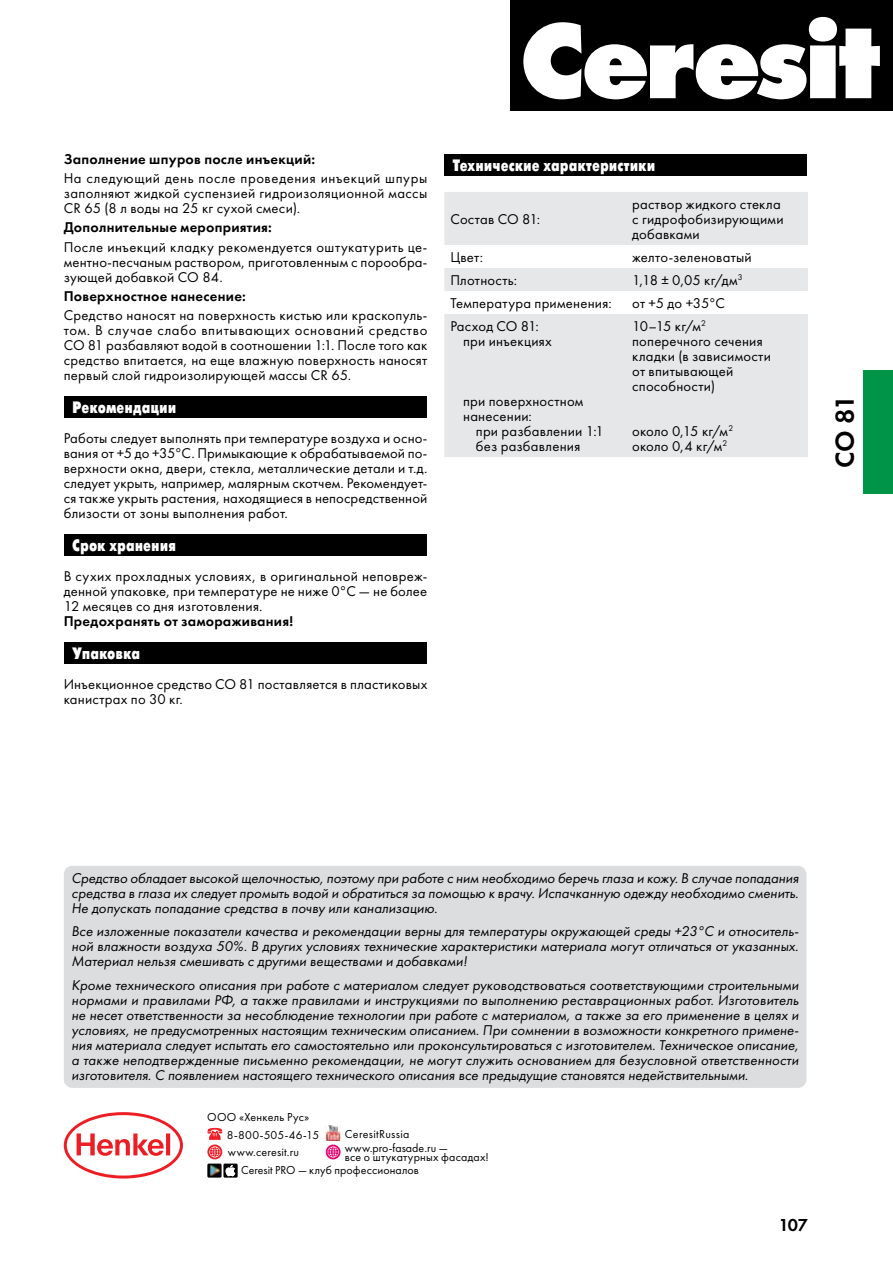
<style>
.page{position:relative;width:893px;height:1263px;background:#fff}
.page>*{position:absolute;margin:0;border:0;box-sizing:border-box;transform-origin:0 0}
.t1{font:27px "Futura New Demi";color:#000}
.t2{font:18px "Futura New Demi";color:#000}
.t3{font:16.5px "Futura Futuris Cond Extra Bold C";color:#fff}
.t4{font:14.7px/15px "Futura Book C";letter-spacing:.015em;color:#000}
.t5{font:italic 14.7px/15px "Futura Book C";letter-spacing:.005em;color:#000;text-align:justify}
.t6{font:14.7px "Futura New Demi";letter-spacing:.02em;color:#000}
.t7{font:12px/18px "Futura Book C";letter-spacing:.015em;color:#000}
</style>
<div class="page">
<svg style="left:64px;top:1112px;width:119px;height:66px"></svg>
<div style="left:510px;top:0;width:383px;height:111px;background:#000"></div>
<svg style="left:523px;top:17px;width:357px;height:82px"></svg>
<img style="left:325px;top:1125px;width:16px;height:16px">
<img style="left:207px;top:1163px;width:15px;height:14px">
<svg style="left:223px;top:1163px;width:15px;height:14px"></svg>
<svg style="left:207px;top:1128px;width:15px;height:12px"></svg>
<svg style="left:207px;top:1144px;width:15px;height:15px"></svg>
<svg style="left:209px;top:1146px;width:11px;height:11px"></svg>
<svg style="left:326px;top:1144px;width:15px;height:15px"></svg>
<svg style="left:328px;top:1146px;width:11px;height:11px"></svg>
<div style="left:64px;top:396px;width:363px;height:22px;background:#000"></div>
<div style="left:64px;top:534px;width:363px;height:22px;background:#000"></div>
<div style="left:64px;top:642px;width:363px;height:22px;background:#000"></div>
<div style="left:444px;top:154px;width:363px;height:22px;background:#000"></div>
<svg style="left:444px;top:192px;width:364px;height:265px;fill:#e6e7e8"></svg>
<div style="left:864px;top:370px;width:29px;height:123px;background:#009448"></div>
<div style="left:64px;top:866px;width:742px;height:222px;background:#dcddde;border-radius:9px"></div>
<p class="t6" style="left:64px;top:150px;width:253px">Заполнение шпуров после инъекций:</p>
<p class="t4" style="left:64px;top:171px;width:365px;text-align:justify">На следующий день после проведения инъекций шпуры заполняют жидкой суспензией гидроизоляционной массы CR 65 (8 л воды на 25 кг сухой смеси).</p>
<p class="t6" style="left:64px;top:218px;width:210px">Дополнительные мероприятия:</p>
<p class="t4" style="left:64px;top:239px;width:365px;text-align:justify">После инъекций кладку рекомендуется оштукатурить це&shy;ментно-песчаным раствором, приготовленным с порообра&shy;зующей добавкой CO 84.</p>
<p class="t6" style="left:64px;top:287px;width:184px">Поверхностное нанесение:</p>
<p class="t4" style="left:64px;top:308px;width:365px;text-align:justify">Средство наносят на поверхность кистью или краскопуль&shy;том. В случае слабо впитывающих оснований средство CO 81 разбавляют водой в соотношении 1:1. После того как средство впитается, на еще влажную поверхность наносят первый слой гидроизолирующей массы CR 65.</p>
<p class="t3" style="left:72px;top:398px;width:106px">Рекомендации</p>
<p class="t4" style="left:64px;top:431px;width:365px;text-align:justify">Работы следует выполнять при температуре воздуха и осно&shy;вания от +5 до +35°C. Примыкающие к обрабатываемой по&shy;верхности окна, двери, стекла, металлические детали и т.д. следует укрыть, например, малярным скотчем. Рекомендует&shy;ся также укрыть растения, находящиеся в непосредственной близости от зоны выполнения работ.</p>
<p class="t3" style="left:72px;top:536px;width:105px">Срок хранения</p>
<p class="t4" style="left:64px;top:569px;width:365px;text-align:justify">В сухих прохладных условиях, в оригинальной неповреж&shy;денной упаковке, при температуре не ниже 0°C — не более 12 месяцев со дня изготовления.</p>
<p class="t6" style="left:64px;top:612px;width:231px">Предохранять от замораживания!</p>
<p class="t3" style="left:72px;top:644px;width:69px">Упаковка</p>
<p class="t4" style="left:64px;top:676px;width:365px">Инъекционное средство СО 81 поставляется в пластиковых канистрах по 30 кг.</p>
<p class="t3" style="left:453px;top:156px;width:204px">Технические характеристики</p>
<p class="t4" style="left:450px;top:212px;width:91px">Состав СО 81:</p>
<p class="t4" style="left:632px;top:197px;width:153px">раствор жидкого стекла с гидрофобизирующими добавками</p>
<p class="t4" style="left:450px;top:250px;width:34px">Цвет:</p>
<p class="t4" style="left:632px;top:250px;width:121px">желто-зеленоватый</p>
<p class="t4" style="left:450px;top:273px;width:68px">Плотность:</p>
<p class="t4" style="left:632px;top:273px;width:112px">1,18 ± 0,05 кг/дм<sup>3</sup></p>
<p class="t4" style="left:450px;top:296px;width:163px">Температура применения:</p>
<p class="t4" style="left:632px;top:296px;width:94px">от +5 до +35°C</p>
<p class="t4" style="left:463px;top:319px;width:90px;text-indent:-13px">Расход СО 81: при инъекциях</p>
<p class="t4" style="left:632px;top:319px;width:140px">10–15 кг/м<sup>2 </sup>поперечного сечения кладки (в зависимости от впитывающей способности)</p>
<p class="t4" style="left:632px;top:424px;width:103px">около 0,15 кг/м<sup>2 </sup>около 0,4 кг/м<sup>2</sup></p>
<p class="t4" style="left:463px;top:394px;width:122px">при поверхностном нанесении:</p>
<p class="t4" style="left:476px;top:424px;width:129px">при разбавлении 1:1 без разбавления</p>
<h1 class="t1" style="left:828px;top:468px;width:75px;rotate:-90deg">CО 81</h1>
<p class="t5" style="left:72px;top:871px;width:729px">Средство обладает высокой щелочностью, поэтому при работе с ним необходимо беречь глаза и кожу. В случае попадания средства в глаза их следует промыть водой и обратиться за помощью к врачу. Испачканную одежду необходимо сменить.<br>Не допускать попадание средства в почву или канализацию.</p>
<p class="t5" style="left:72px;top:924px;width:729px">Все изложенные показатели качества и рекомендации верны для температуры окружающей среды +23°C и относитель&shy;ной влажности воздуха 50%. В других условиях технические характеристики материала могут отличаться от указанных.<br>Материал нельзя смешивать с другими веществами и добавками!</p>
<p class="t5" style="left:72px;top:978px;width:729px">Кроме технического описания при работе с материалом следует руководствоваться соответствующими строительными нормами и правилами РФ, а также правилами и инструкциями по выполнению реставрационных работ. Изготовитель не несет ответственности за несоблюдение технологии при работе с материалом, а также за его применение в целях и условиях, не предусмотренных настоящим техническим описанием. При сомнении в возможности конкретного примене&shy;ния материала следует испытать его самостоятельно или проконсультироваться с изготовителем. Техническое описание, а также неподтвержденные письменно рекомендации, не могут служить основанием для безусловной ответственности изготовителя. С появлением настоящего технического описания все предыдущие становятся недействительными.</p>
<p class="t7" style="left:227px;top:1108px;width:94px;text-indent:-20px">ООО «Хенкель Рус»<br>8-800-505-46-15</p>
<p class="t7" style="left:345px;top:1125px;width:66px">CeresitRussia</p>
<p class="t7" style="left:228px;top:1143px;width:73px">www.ceresit.ru</p>
<p class="t7" style="left:345px;top:1143px;width:146px;line-height:9.4px">www.pro-fasade.ru —<br>все о штукатурных фасадах!</p>
<p class="t7" style="left:241px;top:1162px;width:179px">Ceresit PRO — клуб профессионалов</p>
<p class="t2" style="left:779px;top:1214px;width:30px">107</p>
</div>
